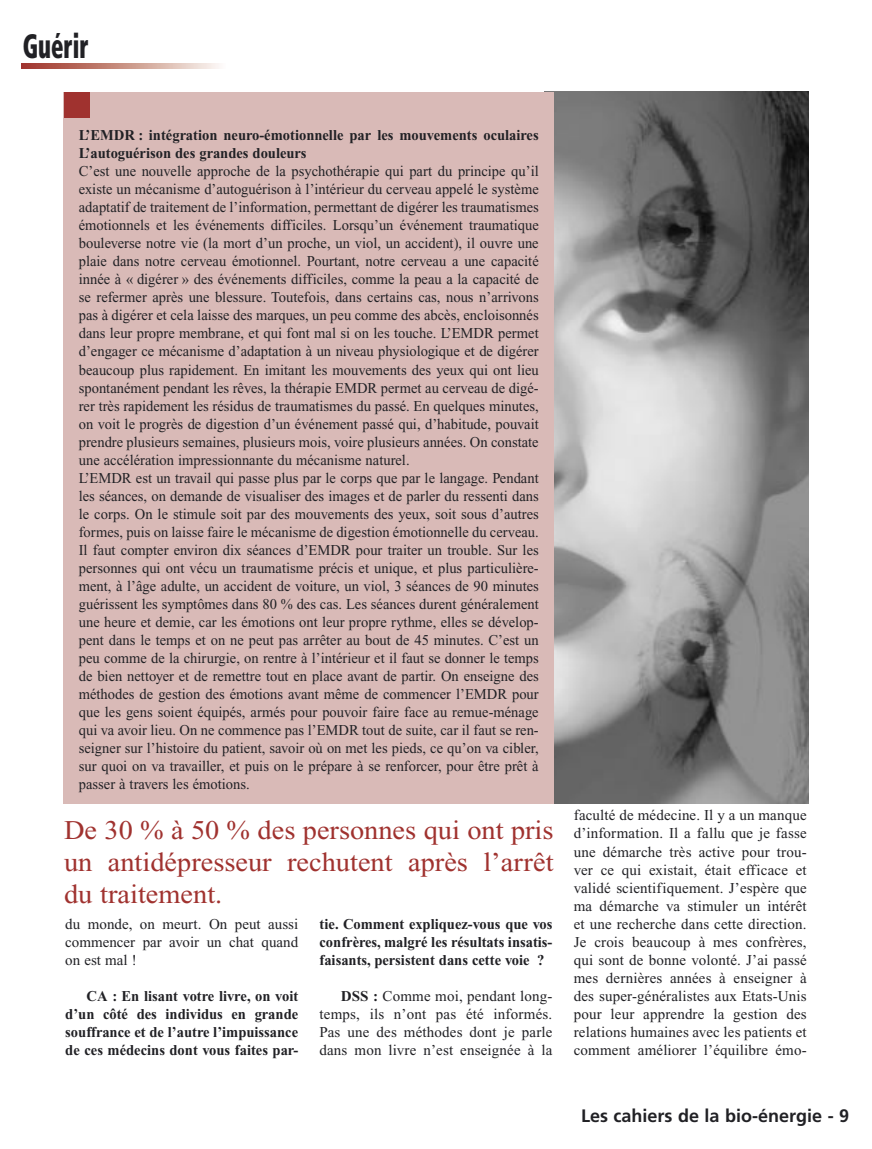
<style>
.page{position:relative;width:872px;height:1149px;background:#fff}
.page>*{position:absolute;margin:0;border:0;box-sizing:border-box;transform-origin:0 0}
.titre_haut_de_page_gauche{font:900 condensed 33.75px "Frutiger";color:#212125;scale:.67 1}
.Bloc_intertitre_article{font:27px/32.4px "Times New Roman";color:#a0322f;text-align:justify;scale:1.05 1}
.num_page_droite{font:700 18px "Frutiger";color:#212125}
.texte_général_articles{font:15px/18px "Times New Roman";color:#212125;text-align:justify}
.interviewer{font:700 15px/18px "Times New Roman";color:#212125;text-align:justify}
.texte_général_articles-2{font:700 15px/18px "Times New Roman";color:#212125}
.s1{font-weight:700}
</style>
<div class="page">
<img style="left:554px;top:92px;width:254px;height:711px">
<div style="left:64px;top:92px;width:490px;height:711px;background:#d9bab7"></div>
<svg style="left:21px;top:64px;width:198px;height:4px"></svg>
<div style="left:64px;top:92px;width:25px;height:25px;background:#a0322f"></div>
<p class="titre_haut_de_page_gauche" style="left:23px;top:25px;width:100px">Guérir</p>
<p class="texte_général_articles-2" style="left:79px;top:126px;width:461px">L’EMDR : intégration neuro-émotionnelle par les mouvements oculaires<br>L’autoguérison des grandes douleurs</p>
<p class="texte_général_articles" style="left:79px;top:162px;width:461px">C’est une nouvelle approche de la psychothérapie qui part du principe qu’il existe un mécanisme d’autoguérison à l’intérieur du cerveau appelé le système adaptatif de traitement de l’information, permettant de digérer les traumatismes émotionnels et les événements difficiles. Lorsqu’un événement traumatique bouleverse notre vie (la mort d’un proche, un viol, un accident), il ouvre une plaie dans notre cerveau émotionnel. Pourtant, notre cerveau a une capacité innée à « digérer » des événements difficiles, comme la peau a la capacité de se refermer après une blessure. Toutefois, dans certains cas, nous n’arrivons pas à digérer et cela laisse des marques, un peu comme des abcès, encloisonnés dans leur propre membrane, et qui font mal si on les touche. L’EMDR permet d’engager ce mécanisme d’adaptation à un niveau physiologique et de digérer beaucoup plus rapidement. En imitant les mouvements des yeux qui ont lieu spontanément pendant les rêves, la thérapie EMDR permet au cerveau de digé&shy;rer très rapidement les résidus de traumatismes du passé. En quelques minutes, on voit le progrès de digestion d’un événement passé qui, d’habitude, pouvait prendre plusieurs semaines, plusieurs mois, voire plusieurs années. On constate une accélération impressionnante du mécanisme naturel.</p>
<p class="texte_général_articles" style="left:79px;top:468px;width:461px">L’EMDR est un travail qui passe plus par le corps que par le langage. Pendant les séances, on demande de visualiser des images et de parler du ressenti dans le corps. On le stimule soit par des mouvements des yeux, soit sous d’autres formes, puis on laisse faire le mécanisme de digestion émotionnelle du cerveau.<br>Il faut compter environ dix séances d’EMDR pour traiter un trouble. Sur les personnes qui ont vécu un traumatisme précis et unique, et plus particulière&shy;ment, à l’âge adulte, un accident de voiture, un viol, 3 séances de 90 minutes guérissent les symptômes dans 80 % des cas. Les séances durent généralement une heure et demie, car les émotions ont leur propre rythme, elles se dévelop&shy;pent dans le temps et on ne peut pas arrêter au bout de 45 minutes. C’est un peu comme de la chirurgie, on rentre à l’intérieur et il faut se donner le temps de bien nettoyer et de remettre tout en place avant de partir. On enseigne des méthodes de gestion des émotions avant même de commencer l’EMDR pour que les gens soient équipés, armés pour pouvoir faire face au remue-ménage qui va avoir lieu. On ne commence pas l’EMDR tout de suite, car il faut se ren&shy;seigner sur l’histoire du patient, savoir où on met les pieds, ce qu’on va cibler, sur quoi on va travailler, et puis on le prépare à se renforcer, pour être prêt à passer à travers les émotions.</p>
<p class="Bloc_intertitre_article" style="left:64px;top:813px;width:468px">De 30 % à 50 % des personnes qui ont pris un antidépresseur rechutent après l’arrêt du traitement.</p>
<p class="texte_général_articles" style="left:65px;top:914px;width:234px">du monde, on meurt. On peut aussi commencer par avoir un chat quand on est mal !</p>
<p class="interviewer" style="left:65px;top:986px;width:234px;text-indent:21px">CA : En lisant votre livre, on voit d’un côté des individus en grande souffrance et de l’autre l’impuissance de ces médecins dont vous faites par-</p>
<p class="interviewer" style="left:319px;top:914px;width:234px">tie. Comment expliquez-vous que vos confrères, malgré les résultats insatis&shy;faisants, persistent dans cette voie ?</p>
<p class="texte_général_articles" style="left:319px;top:986px;width:234px;text-indent:21px"><span class="s1">DSS :</span> Comme moi, pendant long&shy;temps, ils n’ont pas été informés.<br>Pas une des méthodes dont je parle dans mon livre n’est enseignée à la</p>
<p class="texte_général_articles" style="left:574px;top:806px;width:234px">faculté de médecine. Il y a un manque d’information. Il a fallu que je fasse une démarche très active pour trou&shy;ver ce qui existait, était efficace et validé scientifiquement. J’espère que ma démarche va stimuler un intérêt et une recherche dans cette direction.<br>Je crois beaucoup à mes confrères, qui sont de bonne volonté. J’ai passé mes dernières années à enseigner à des super-généralistes aux Etats-Unis pour leur apprendre la gestion des relations humaines avec les patients et comment améliorer l’équilibre émo-</p>
<p class="num_page_droite" style="left:581px;top:1104px;width:270px">Les cahiers de la bio-énergie - 9</p>
</div>
